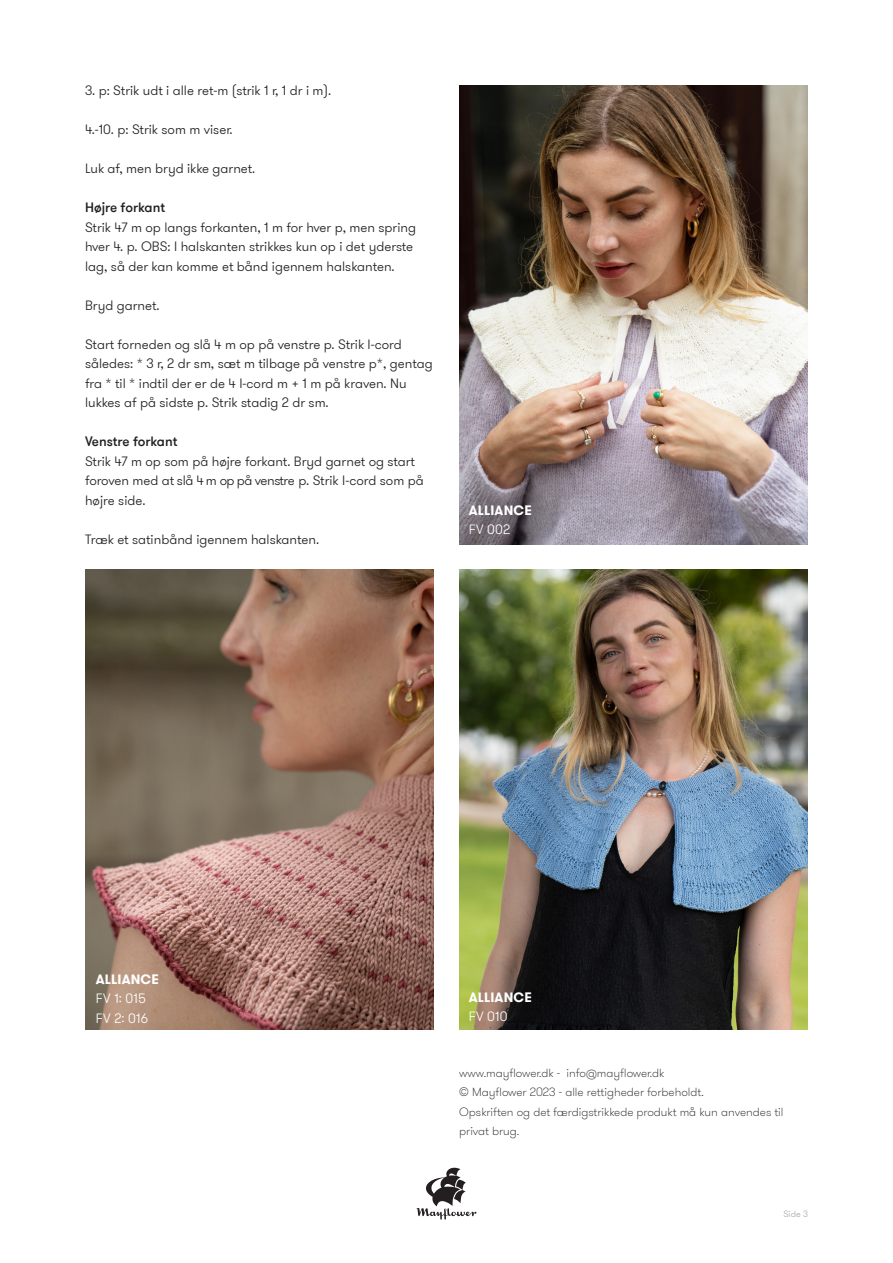
<style>
.page{position:relative;width:893px;height:1263px;background:#fff}
.page>*{position:absolute;margin:0;border:0;box-sizing:border-box;transform-origin:0 0}
.t1{font:300 13.5px/19.5px "GT Walsheim Pro";color:#231f20}
.t2{font:500 13.5px "GT Walsheim Pro";color:#231f20}
.t3{font:700 13.5px "GT Walsheim Pro";letter-spacing:.015em;color:#fff}
.t4{font:300 13.5px "GT Walsheim Pro";letter-spacing:.015em;color:#fff}
.t5{font:100 12px/19.5px "GT Walsheim Pro";color:#231f20}
.t6{font:300 9px "GT Walsheim Pro";color:#a8a9ad}
</style>
<div class="page">
<svg style="left:417px;top:1168px;width:59px;height:51px"></svg>
<img style="left:459px;top:570px;width:349px;height:459px">
<img style="left:459px;top:85px;width:349px;height:459px">
<img style="left:85px;top:570px;width:349px;height:459px">
<p class="t1" style="left:85px;top:81px;width:248px">3. p: Strik udt i alle ret-m (strik 1 r, 1 dr i m).</p>
<p class="t1" style="left:85px;top:120px;width:149px">4.-10. p: Strik som m viser.</p>
<p class="t1" style="left:85px;top:159px;width:172px">Luk af, men bryd ikke garnet.</p>
<p class="t2" style="left:85px;top:199px;width:82px">Højre forkant</p>
<p class="t1" style="left:85px;top:218px;width:332px">Strik 47 m op langs forkanten, 1 m for hver p, men spring hver 4. p. OBS: I halskanten strikkes kun op i det yderste lag, så der kan komme et bånd igennem halskanten.</p>
<p class="t1" style="left:85px;top:296px;width:76px">Bryd garnet.</p>
<p class="t1" style="left:85px;top:335px;width:349px">Start forneden og slå 4 m op på venstre p. Strik I-cord således: * 3 r, 2 dr sm, sæt m tilbage på venstre p*, gentag fra * til * indtil der er de 4 I-cord m + 1 m på kraven. Nu lukkes af på sidste p. Strik stadig 2 dr sm.</p>
<p class="t2" style="left:85px;top:433px;width:94px">Venstre forkant</p>
<p class="t1" style="left:85px;top:452px;width:340px">Strik 47 m op som på højre forkant. Bryd garnet og start foroven med at slå 4 m op på venstre p. Strik I-cord som på højre side.</p>
<p class="t1" style="left:85px;top:530px;width:236px">Træk et satinbånd igennem halskanten.</p>
<p class="t3" style="left:469px;top:501px;width:65px">ALLIANCE</p>
<p class="t4" style="left:469px;top:521px;width:43px">FV 002</p>
<p class="t3" style="left:96px;top:970px;width:65px">ALLIANCE</p>
<p class="t4" style="left:96px;top:990px;width:52px">FV 1: 015</p>
<p class="t4" style="left:96px;top:1009px;width:54px">FV 2: 016</p>
<p class="t3" style="left:469px;top:988px;width:65px">ALLIANCE</p>
<p class="t4" style="left:469px;top:1008px;width:40px">FV 010</p>
<p class="t5" style="left:459px;top:1063px;width:207px">www.mayflower.dk - info@mayflower.dk</p>
<p class="t5" style="left:459px;top:1082px;width:246px">© Mayflower 2023 - alle rettigheder forbeholdt.</p>
<p class="t5" style="left:459px;top:1102px;width:326px">Opskriften og det færdigstrikkede produkt må kun anvendes til privat brug.</p>
<p class="t6" style="left:783px;top:1208px;width:26px">Side 3</p>
</div>
